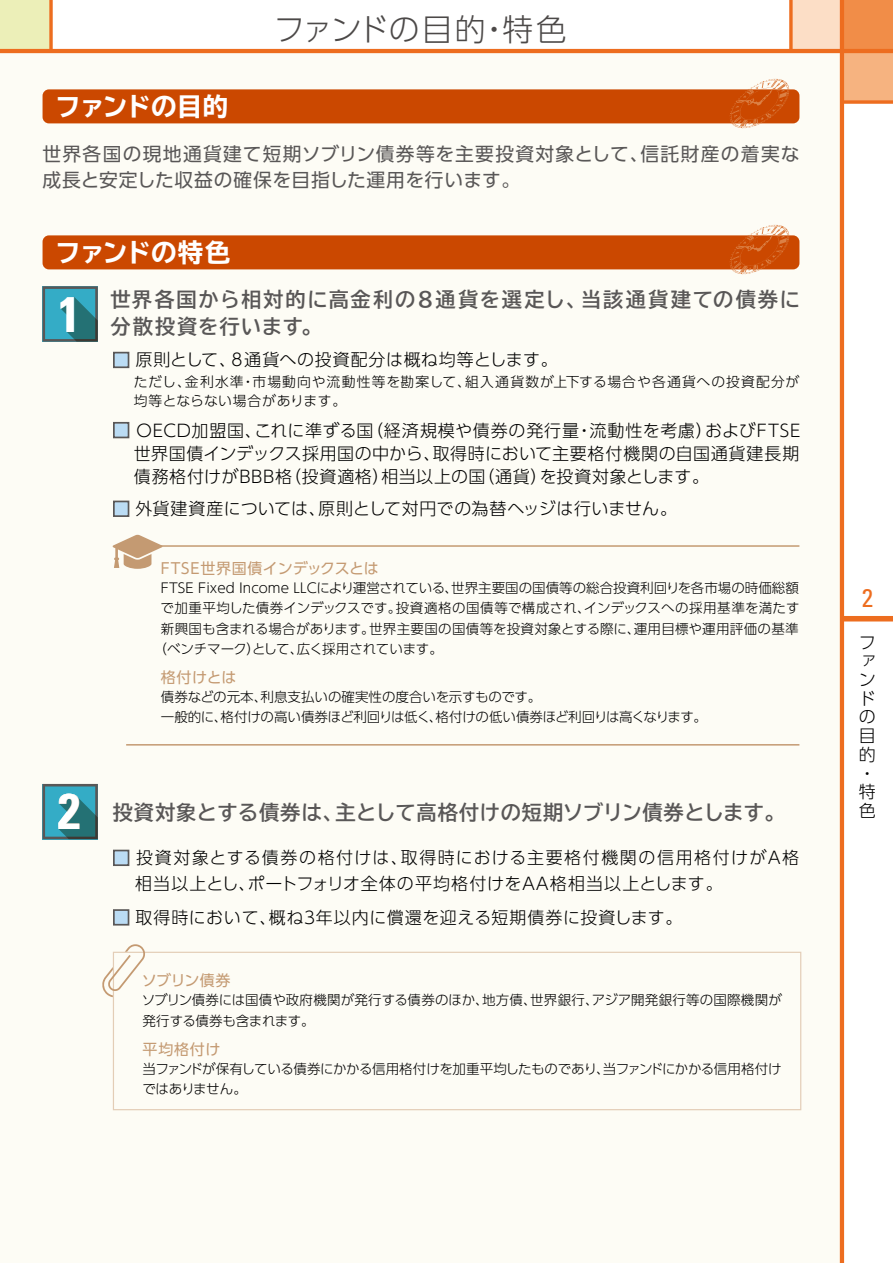
<style>
.page{position:relative;width:893px;height:1263px;background:#fff}
.page>*{position:absolute;margin:0;border:0;box-sizing:border-box;transform-origin:0 0}
.t1{font:700 condensed 49.95px "Univers";color:#fff}
.t2{font:300 30.9px "UD Shin Go Pro";letter-spacing:.005em;color:#4c4948}
.t3{font:700 expanded 25.5px "TBUD Go Std";letter-spacing:-.025em;color:#fff}
.t4{font:condensed 25.5px "Univers";color:#ed6d1f}
.t5{font:700 20.25px "TBUD Go Std";letter-spacing:.025em;color:#595757}
.t6{font:700 20.25px "TBUD Go Std";letter-spacing:.08em;color:#595757}
.t7{font:700 20.25px "TBUD Go Std";letter-spacing:.045em;color:#595757}
.t8{font:18.75px/26.2px "UD Shin Go Pro";letter-spacing:.05em;color:#595757}
.t9{font:300 16.95px/18.8px "UD Shin Go Pro";letter-spacing:.04em;color:#000;text-align:justify}
.t10{font:300 16.95px/25.5px "UD Shin Go Pro";letter-spacing:.065em;color:#000}
.t11{font:300 16.95px "UD Shin Go Pro";letter-spacing:.015em;color:#000}
.t12{font:15px "UD Shin Go Pro";letter-spacing:.03em;color:#c49a72}
.t13{font:300 13.8px/19.2px "UD Shin Go Pro";letter-spacing:.07em;color:#000}
.t14{font:300 13.5px/20.2px "UD Shin Go Pro";color:#000}
.t15{font:300 13.5px "UD Shin Go Pro";letter-spacing:.025em;color:#000}
.t16{font:300 13.5px/20.2px "UD Shin Go Pro";letter-spacing:-.025em;color:#000}
.t17{font:300 13.5px "UD Shin Go Pro";letter-spacing:-.02em;color:#000}
.s1{font-weight:500;color:#bbdcf4}
</style>
<div class="page">
<div style="left:0;top:0;width:51px;height:51px;background:#ecefb8"></div>
<div style="left:842px;top:0;width:51px;height:51px;background:#f18d48"></div>
<div style="left:842px;top:51px;width:51px;height:51px;background:#f6b380"></div>
<div style="left:791px;top:0;width:51px;height:51px;background:#fcdec6"></div>
<svg style="left:49px;top:0;width:4px;height:49px"></svg>
<div style="left:0;top:51px;width:842px;height:1212px;background:#fdfcf5"></div>
<div style="left:842px;top:616px;width:51px;height:5px;background:#ed6d1f"></div>
<hr style="left:840px;top:0;width:4px;height:1263px;background:#ed6d1f">
<hr style="left:0;top:49px;width:893px;height:4px;background:#ed6d1f">
<svg style="left:844px;top:100px;width:49px;height:4px"></svg>
<svg style="left:789px;top:0;width:4px;height:49px"></svg>
<svg style="left:43px;top:79px;width:756px;height:49px"></svg>
<svg style="left:43px;top:225px;width:756px;height:49px"></svg>
<svg style="left:43px;top:286px;width:55px;height:56px;background:#358d9d"></svg>
<svg style="left:43px;top:784px;width:55px;height:55px;background:#328693"></svg>
<div style="left:113px;top:352px;width:16px;height:16px;border:2px solid #595757"></div>
<div style="left:113px;top:422px;width:16px;height:16px;border:2px solid #595757"></div>
<div style="left:113px;top:501px;width:16px;height:16px;border:2px solid #595757"></div>
<div style="left:113px;top:850px;width:16px;height:16px;border:2px solid #595757"></div>
<div style="left:113px;top:909px;width:16px;height:16px;border:2px solid #595757"></div>
<hr style="left:126px;top:545px;width:673px;height:2px;background:#c49a72">
<hr style="left:126px;top:744px;width:673px;height:1px;background:#c49a72">
<svg style="left:113px;top:535px;width:49px;height:34px"></svg>
<svg style="left:113px;top:952px;width:688px;height:158px"></svg>
<svg style="left:102px;top:944px;width:43px;height:53px"></svg>
<h3 class="t3" style="left:55px;top:92px;width:175px">ファンドの目的</h3>
<h2 class="t2" style="left:274px;top:4px;width:295px">ファンドの目的・特色</h2>
<h3 class="t8" style="left:43px;top:140px;width:759px">世界各国の現地通貨建て短期ソブリン債券等を主要投資対象として、信託財産の着実な成長と安定した収益の確保を目指した運用を行います。</h3>
<h3 class="t3" style="left:55px;top:238px;width:177px">ファンドの特色</h3>
<h1 class="t1" style="left:58px;top:283px;width:24px">1</h1>
<h1 class="t1" style="left:58px;top:781px;width:24px">2</h1>
<h3 class="t6" style="left:111px;top:283px;width:691px">世界各国から相対的に高金利の８通貨を選定し、当該通貨建ての債券に</h3>
<h3 class="t7" style="left:111px;top:309px;width:213px">分散投資を行います。</h3>
<p class="t9" style="left:113px;top:350px;width:447px"><span class="s1">■</span> 原則として、８通貨への投資配分は概ね均等とします。</p>
<p class="t13" style="left:134px;top:372px;width:667px">ただし、金利水準・市場動向や流動性等を勘案して、組入通貨数が上下する場合や各通貨への投資配分が均等とならない場合があります。</p>
<p class="t9" style="left:134px;top:418px;width:668px;line-height:23.4px;text-indent:-21px"><span class="s1">■</span> OECD加盟国、これに準ずる国（経済規模や債券の発行量・流動性を考慮）およびFTSE世界国債インデックス採用国の中から、取得時において主要格付機関の自国通貨建長期債務格付けがBBB格（投資適格）相当以上の国（通貨）を投資対象とします。</p>
<p class="t11" style="left:113px;top:495px;width:566px"><span class="s1">■</span> 外貨建資産については、原則として対円での為替ヘッジは行いません。</p>
<p class="t12" style="left:161px;top:556px;width:219px">FTSE世界国債インデックスとは</p>
<p class="t14" style="left:161px;top:577px;width:640px">FTSE Fixed Income LLCにより運営されている、世界主要国の国債等の総合投資利回りを各市場の時価総額</p>
<p class="t15" style="left:161px;top:597px;width:641px">で加重平均した債券インデックスです。投資適格の国債等で構成され、インデックスへの採用基準を満たす</p>
<p class="t15" style="left:161px;top:617px;width:639px">新興国も含まれる場合があります。世界主要国の国債等を投資対象とする際に、運用目標や運用評価の基準</p>
<p class="t17" style="left:153px;top:638px;width:291px">（ベンチマーク）として、広く採用されています。</p>
<p class="t12" style="left:161px;top:665px;width:77px">格付けとは</p>
<p class="t14" style="left:161px;top:686px;width:548px">債券などの元本、利息支払いの確実性の度合いを示すものです。<br>一般的に、格付けの高い債券ほど利回りは低く、格付けの低い債券ほど利回りは高くなります。</p>
<h3 class="t5" style="left:113px;top:795px;width:674px">投資対象とする債券は、主として高格付けの短期ソブリン債券とします。</h3>
<p class="t10" style="left:135px;top:844px;width:666px;text-indent:-22px"><span class="s1">■</span> 投資対象とする債券の格付けは、取得時における主要格付機関の信用格付けがＡ格相当以上とし、ポートフォリオ全体の平均格付けをＡＡ格相当以上とします。</p>
<p class="t9" style="left:113px;top:907px;width:571px"><span class="s1">■</span> 取得時において、概ね３年以内に償還を迎える短期債券に投資します。</p>
<p class="t12" style="left:142px;top:968px;width:90px">ソブリン債券</p>
<p class="t14" style="left:142px;top:989px;width:642px">ソブリン債券には国債や政府機関が発行する債券のほか、地方債、世界銀行、アジア開発銀行等の国際機関が発行する債券も含まれます。</p>
<p class="t12" style="left:143px;top:1037px;width:79px">平均格付け</p>
<p class="t16" style="left:142px;top:1058px;width:641px">当ファンドが保有している債券にかかる信用格付けを加重平均したものであり、当ファンドにかかる信用格付けではありません。</p>
<h3 class="t4" style="left:862px;top:582px;width:13px">2</h3>
<p class="t9" style="left:859px;top:632px;width:18px;text-align:left">ファンドの目的・特色</p>
</div>
